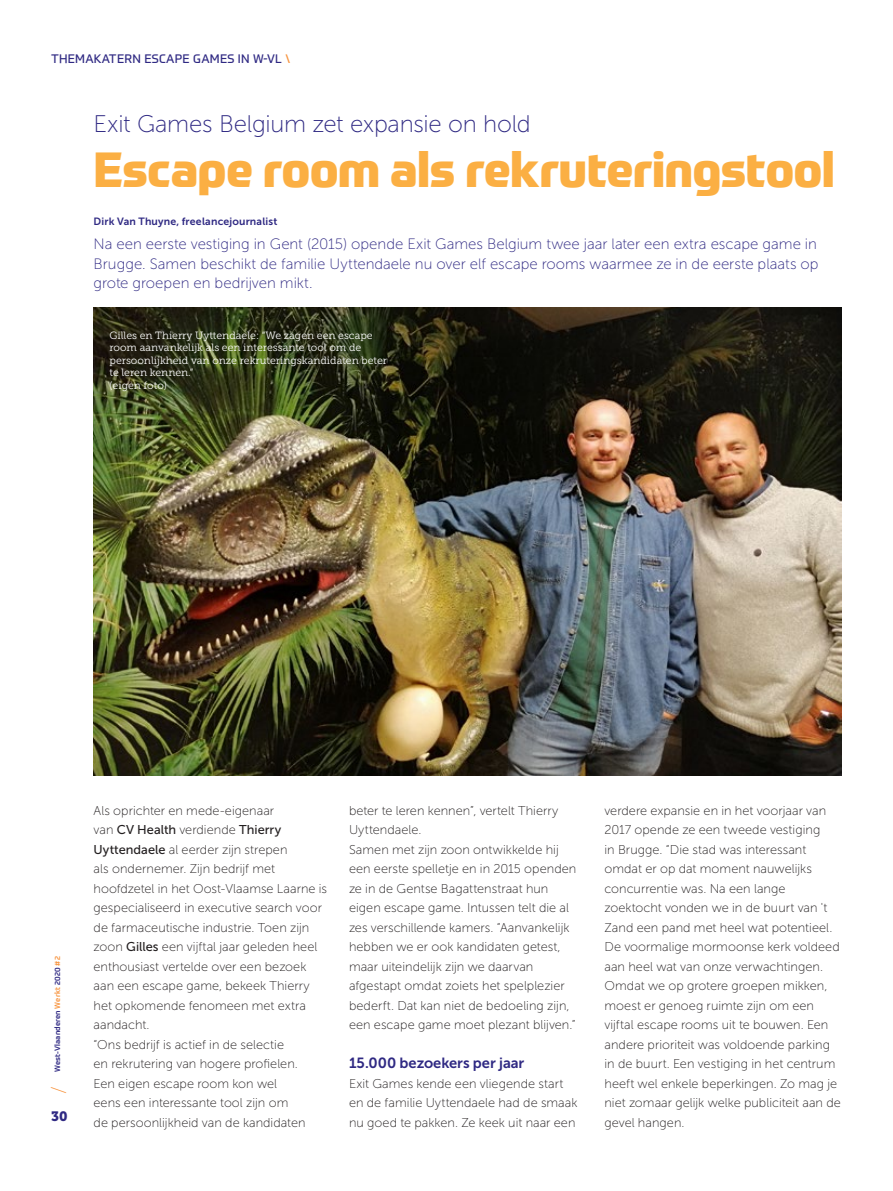
<style>
.page{position:relative;width:893px;height:1191px;background:#fff}
.page>*{position:absolute;margin:0;border:0;box-sizing:border-box;transform-origin:0 0}
._1__Titel_groet{font:800 48px "Prometo";letter-spacing:-.01em;color:#fbaf43}
._3__Grote_intro{font:24px "Museo Sans 100";letter-spacing:-.01em;color:#2f2983}
.t1{font:100 21px "Prometo";color:#f7943f}
._4__Intro{font:15px/19.5px "Museo Sans 100";color:#2f2983;text-align:justify}
._6__Titel_in_body{font:14.7px "Museo Sans 700";color:#2f2983}
.t2{font:13.5px "Museo Slab 900";color:#2f2983}
._5__Body{font:12.75px/19.5px "Museo Sans 100";color:#231f20}
.t3{font:12px "Prometo";letter-spacing:.02em;color:#2f2983}
._7__Foto_beschrijvin{font:10.5px/12.6px "Museo Slab 300";color:#fff}
._2__Auteur{font:10.5px "Museo Sans 700";letter-spacing:.015em;color:#2f2983}
.t4{font:500 7.5px "Prometo";letter-spacing:.02em;color:#2f2983}
.s1{color:#f7943f}
.s2{font-family:"Museo Sans 500"}
</style>
<div class="page">
<img style="left:94px;top:307px;width:748px;height:469px">
<p class="t3" style="left:51px;top:52px;width:241px">THEMAKATERN ESCAPE GAMES IN W-VL <span class="s1">\</span></p>
<p class="_3__Grote_intro" style="left:94px;top:111px;width:439px">Exit Games Belgium zet expansie on hold</p>
<p class="_1__Titel_groet" style="left:94px;top:139px;width:743px">Escape room als rekruteringstool</p>
<p class="_2__Auteur" style="left:94px;top:216px;width:185px">Dirk Van Thuyne, freelancejournalist</p>
<p class="_4__Intro" style="left:94px;top:234px;width:726px">Na een eerste vestiging in Gent (2015) opende Exit Games Belgium twee jaar later een extra escape game in Brugge. Samen beschikt de familie Uyttendaele nu over elf escape rooms waarmee ze in de eerste plaats op grote groepen en bedrijven mikt.</p>
<p class="_7__Foto_beschrijvin" style="left:109px;top:329px;width:279px">Gilles en Thierry Uyttendaele: “We zagen een escape room aanvankelijk als een interessante tool om de persoonlijkheid van onze rekruteringskandidaten beter te leren kennen.”<br>(eigen foto)</p>
<p class="t4" style="left:53px;top:1072px;width:117px;rotate:-90deg">West-Vlaanderen <span class="s1">Werkt</span> 2020 <span class="s1">#2</span></p>
<p class="t2" style="left:51px;top:1108px;width:18px">30</p>
<h3 class="t1" style="left:46px;top:1094px;width:9px;rotate:-90deg">/</h3>
<p class="_5__Body" style="left:94px;top:801px;width:235px">Als oprichter en mede-eigenaar<br>van <span class="s2">CV Health</span> verdiende <span class="s2">Thierry Uyttendaele</span> al eerder zijn strepen<br>als ondernemer. Zijn bedrijf met hoofdzetel in het Oost-Vlaamse Laarne is gespecialiseerd in executive search voor de farmaceutische industrie. Toen zijn zoon <span class="s2">Gilles</span> een vijftal jaar geleden heel enthousiast vertelde over een bezoek aan een escape game, bekeek Thierry het opkomende fenomeen met extra aandacht.</p>
<p class="_5__Body" style="left:94px;top:1035px;width:213px">“Ons bedrijf is actief in de selectie<br>en rekrutering van hogere profielen.<br>Een eigen escape room kon wel eens een interessante tool zijn om de persoonlijkheid van de kandidaten</p>
<p class="_5__Body" style="left:349px;top:801px;width:211px">beter te leren kennen”, vertelt Thierry<br>Uyttendaele.</p>
<p class="_5__Body" style="left:349px;top:840px;width:229px">Samen met zijn zoon ontwikkelde hij een eerste spelletje en in 2015 openden ze in de Gentse Bagattenstraat hun eigen escape game. Intussen telt die al zes verschillende kamers. “Aanvankelijk hebben we er ook kandidaten getest, maar uiteindelijk zijn we daarvan afgestapt omdat zoiets het spelplezier bederft. Dat kan niet de bedoeling zijn, een escape game moet plezant blijven.”</p>
<p class="_6__Titel_in_body" style="left:349px;top:1055px;width:177px">15.000 bezoekers per jaar</p>
<p class="_5__Body" style="left:349px;top:1074px;width:230px">Exit Games kende een vliegende start en de familie Uyttendaele had de smaak nu goed te pakken. Ze keek uit naar een</p>
<p class="_5__Body" style="left:604px;top:801px;width:238px">verdere expansie en in het voorjaar van 2017 opende ze een tweede vestiging<br>in Brugge. “Die stad was interessant omdat er op dat moment nauwelijks concurrentie was. Na een lange zoektocht vonden we in de buurt van 't Zand een pand met heel wat potentieel.<br>De voormalige mormoonse kerk voldeed aan heel wat van onze verwachtingen.<br>Omdat we op grotere groepen mikken, moest er genoeg ruimte zijn om een vijftal escape rooms uit te bouwen. Een andere prioriteit was voldoende parking in de buurt. Een vestiging in het centrum heeft wel enkele beperkingen. Zo mag je niet zomaar gelijk welke publiciteit aan de gevel hangen.</p>
</div>
